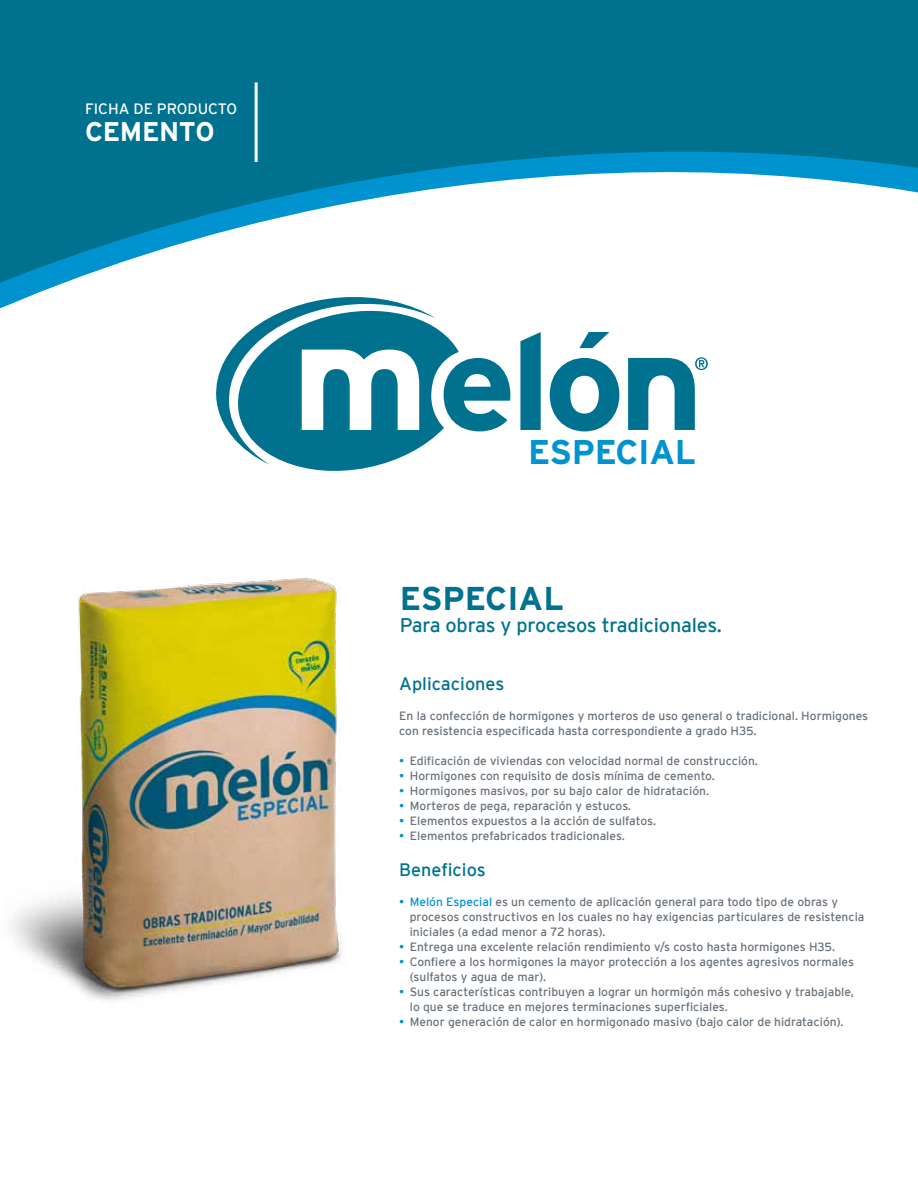
<style>
.page{position:relative;width:918px;height:1188px;background:#fff}
.page>*{position:absolute;margin:0;border:0;box-sizing:border-box;transform-origin:0 0}
.t1{font:700 34.2px "Interstate";letter-spacing:-.01em;color:#0093d0}
.t2{font:700 33px "Interstate";color:#00728f}
.t3{font:700 27px "Interstate";letter-spacing:-.015em;color:#fff}
.t4{font:19.8px "Interstate";letter-spacing:-.01em;color:#00728f}
.t5{font:18px "Interstate";color:#00728f}
.t6{font:15px "Interstate";color:#fff}
.t7{font:12px/15px "Interstate";color:#6a737b}
.s1{color:#0093d0}
</style>
<div class="page">
<img style="left:11px;top:578px;width:331px;height:423px">
<svg style="left:216px;top:318px;width:492px;height:153px"></svg>
<svg style="left:0;top:291px;width:435px;height:27px"></svg>
<svg style="left:0;top:0;width:918px;height:291px;fill:#00728f"></svg>
<hr style="left:255px;top:82px;width:3px;height:80px;background:#fff">
<p class="t6" style="left:85px;top:100px;width:154px">FICHA DE PRODUCTO</p>
<h3 class="t3" style="left:85px;top:116px;width:131px">CEMENTO</h3>
<h1 class="t1" style="left:528px;top:433px;width:169px">ESPECIAL</h1>
<h2 class="t2" style="left:400px;top:580px;width:166px">ESPECIAL</h2>
<h3 class="t4" style="left:400px;top:614px;width:324px">Para obras y procesos tradicionales.</h3>
<h3 class="t5" style="left:399px;top:674px;width:107px">Aplicaciones</h3>
<p class="t7" style="left:399px;top:709px;width:471px">En la confección de hormigones y morteros de uso general o tradicional. Hormigones con resistencia especificada hasta correspondiente a grado H35.</p>
<p class="t7" style="left:399px;top:754px;width:360px"><span class="s1">•</span> Edificación de viviendas con velocidad normal de construcción.</p>
<p class="t7" style="left:399px;top:769px;width:317px"><span class="s1">•</span> Hormigones con requisito de dosis mínima de cemento.</p>
<p class="t7" style="left:399px;top:784px;width:311px"><span class="s1">•</span> Hormigones masivos, por su bajo calor de hidratación.</p>
<p class="t7" style="left:399px;top:799px;width:233px"><span class="s1">•</span> Morteros de pega, reparación y estucos.</p>
<p class="t7" style="left:399px;top:814px;width:258px"><span class="s1">•</span> Elementos expuestos a la acción de sulfatos.</p>
<p class="t7" style="left:399px;top:829px;width:227px"><span class="s1">•</span> Elementos prefabricados tradicionales.</p>
<h3 class="t5" style="left:399px;top:859px;width:88px">Beneficios</h3>
<p class="t7" style="left:410px;top:894px;width:456px;text-indent:-11px"><span class="s1">• Melón Especial</span> es un cemento de aplicación general para todo tipo de obras y procesos constructivos en los cuales no hay exigencias particulares de resistencia iniciales (a edad menor a 72 horas).</p>
<p class="t7" style="left:399px;top:939px;width:437px"><span class="s1">•</span> Entrega una excelente relación rendimiento v/s costo hasta hormigones H35.</p>
<p class="t7" style="left:410px;top:954px;width:446px;text-indent:-11px"><span class="s1">•</span> Confiere a los hormigones la mayor protección a los agentes agresivos normales (sulfatos y agua de mar).</p>
<p class="t7" style="left:410px;top:984px;width:445px;text-indent:-11px"><span class="s1">•</span> Sus características contribuyen a lograr un hormigón más cohesivo y trabajable, lo que se traduce en mejores terminaciones superficiales.</p>
<p class="t7" style="left:399px;top:1014px;width:446px"><span class="s1">•</span> Menor generación de calor en hormigonado masivo (bajo calor de hidratación).</p>
</div>
